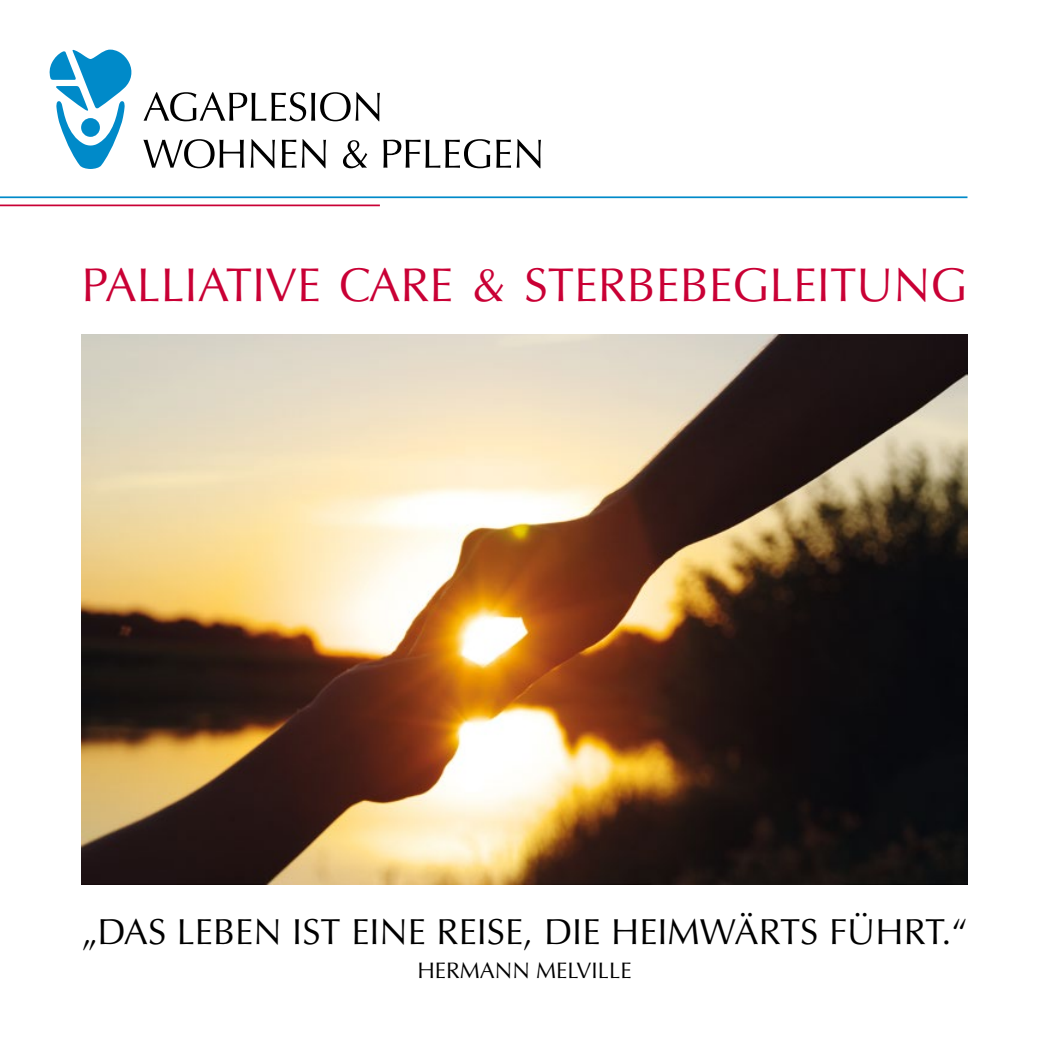
<style>
.page{position:relative;width:1049px;height:1049px;background:#fff}
.page>*{position:absolute;margin:0;border:0;box-sizing:border-box;transform-origin:0 0}
.t1{font:47.5px "Optima LT Pro";color:#c90035}
.t2{font:36.25px "Optima LT Pro";color:#000}
.t3{font:22.5px "Optima LT Pro";color:#000}
</style>
<div class="page">
<hr style="left:0;top:204px;width:380px;height:2px;background:#c90035">
<hr style="left:0;top:196px;width:967px;height:2px;background:#008ac9">
<img style="left:81px;top:334px;width:886px;height:550px">
<svg style="left:50px;top:50px;width:82px;height:119px"></svg>
<svg style="left:144px;top:92px;width:236px;height:29px"></svg>
<svg style="left:143px;top:139px;width:368px;height:29px"></svg>
<svg style="left:517px;top:139px;width:24px;height:29px"></svg>
<h1 class="t1" style="left:81px;top:255px;width:887px">PALLIATIVE CARE &amp; STERBEBEGLEITUNG</h1>
<p class="t2" style="left:81px;top:909px;width:887px">„DAS LEBEN IST EINE REISE, DIE HEIMWÄRTS FÜHRT.“</p>
<p class="t3" style="left:417px;top:956px;width:216px">HERMANN MELVILLE</p>
</div>
